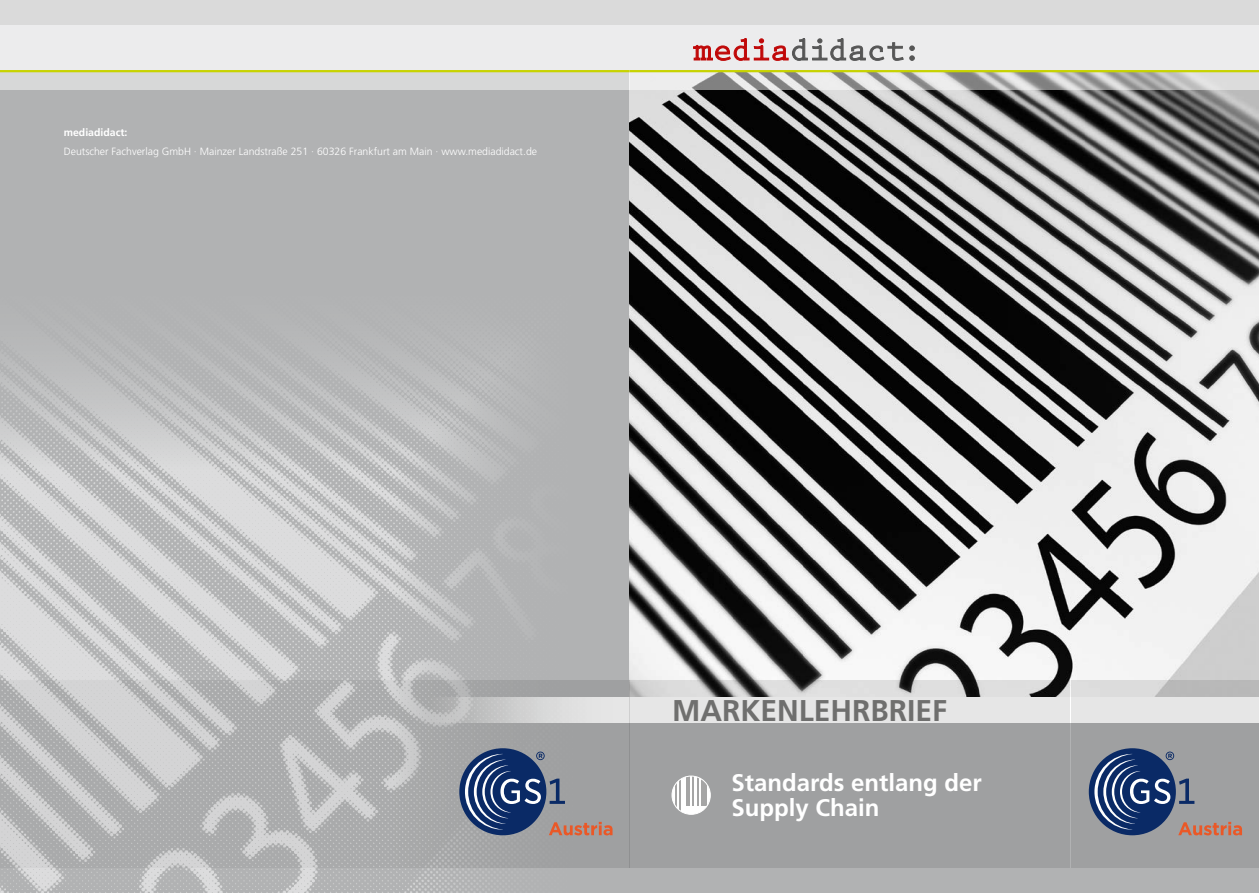
<style>
.page{position:relative;width:1259px;height:893px;background:#fff}
.page>*{position:absolute;margin:0;border:0;box-sizing:border-box;transform-origin:0 0}
.t1{font:700 30px "Frutiger CE";color:#6f6f6e}
.t2{font:700 24px/25.5px "Frutiger CE";color:#fff}
.t3{font:300 10.5px "Frutiger CE";color:#fff}
.t4{font:700 10.5px "Frutiger CE";color:#fff}
</style>
<div class="page">
<div style="left:0;top:0;width:629px;height:893px;background:#b1b2b3"></div>
<div style="left:629px;top:0;width:630px;height:893px;background:#b1b2b3"></div>
<img style="left:629px;top:89px;width:630px;height:608px">
<svg style="left:606px;top:680px;width:23px;height:187px;background:#aaaaab"></svg>
<svg style="left:629px;top:680px;width:440px;height:187px;background:#aaabab"></svg>
<svg style="left:1071px;top:680px;width:188px;height:187px;background:#b4b5b5"></svg>
<img style="left:0;top:364px;width:606px;height:529px">
<div style="left:672px;top:776px;width:38px;height:38px;background:#fff;border-radius:50%"></div>
<hr style="left:686px;top:776px;width:4px;height:29px;background:#a5a5a5">
<hr style="left:692px;top:776px;width:2px;height:29px;background:#a5a5a5">
<hr style="left:679px;top:776px;width:1px;height:38px;background:#a5a5a5">
<hr style="left:675px;top:776px;width:2px;height:38px;background:#a5a5a5">
<hr style="left:697px;top:776px;width:2px;height:29px;background:#a5a5a5">
<div style="left:701px;top:776px;width:6px;height:29px;background:#a5a5a5"></div>
<div style="left:671px;top:776px;width:39px;height:39px;border:1px solid #fff;border-radius:50%"></div>
<svg style="left:1088px;top:748px;width:87px;height:87px"></svg>
<svg style="left:1094px;top:752px;width:148px;height:83px;background:#6d768d"></svg>
<div style="left:459px;top:748px;width:87px;height:87px;background:#0a2a66;border-radius:50%"></div>
<svg style="left:465px;top:752px;width:147px;height:83px"></svg>
<div style="left:0;top:0;width:629px;height:26px;background:#dadada"></div>
<div style="left:629px;top:0;width:630px;height:26px;background:#dadada"></div>
<div style="left:0;top:26px;width:629px;height:46px;background:#ececed"></div>
<div style="left:0;top:72px;width:629px;height:17px;background:#d7d8d8"></div>
<svg style="left:629px;top:72px;width:630px;height:17px;background:#c2c2bf"></svg>
<div style="left:629px;top:26px;width:630px;height:46px;background:#ececed"></div>
<hr style="left:0;top:70px;width:629px;height:2px;background:#c7d300">
<hr style="left:629px;top:70px;width:630px;height:2px;background:#c7d300">
<svg style="left:693px;top:38px;width:210px;height:22px"></svg>
<svg style="left:909px;top:46px;width:5px;height:14px"></svg>
<p class="t4" style="left:64px;top:126px;width:65px">mediadidact:</p>
<p class="t3" style="left:64px;top:145px;width:475px">Deutscher Fachverlag GmbH · Mainzer Landstraße 251 · 60326 Frankfurt am Main · www.mediadidact.de</p>
<h1 class="t1" style="left:672px;top:692px;width:277px">MARKENLEHRBRIEF</h1>
<h2 class="t2" style="left:731px;top:769px;width:252px">Standards entlang der<br>Supply Chain</h2>
</div>
